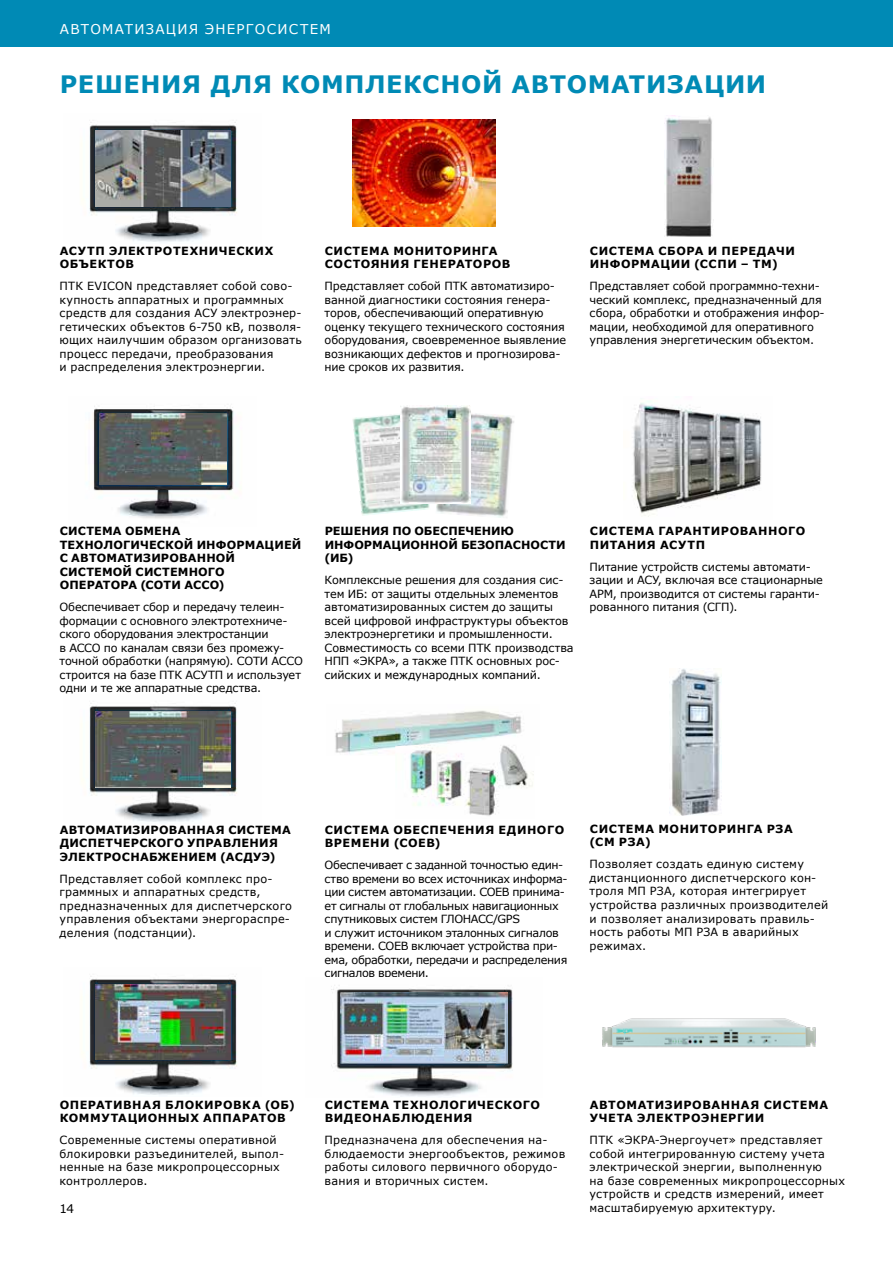
<style>
.page{position:relative;width:893px;height:1263px;background:#fff}
.page>*{position:absolute;margin:0;border:0;box-sizing:border-box;transform-origin:0 0}
.t1{font:700 24px "Verdana";letter-spacing:.025em;color:#008ab5}
.t2{font:13.5px "Verdana";letter-spacing:.09em;color:#fff}
.t3{font:12px "Verdana";color:#000}
.t4{font:11.25px/13.5px "Verdana";color:#000}
.t5{font:11.25px/13.5px "Verdana";letter-spacing:.02em;color:#000}
.t6{font:700 11.25px/13.5px "Verdana";letter-spacing:.045em;color:#000}
.t7{font:11.25px/13.5px "Verdana";letter-spacing:-.03em;color:#000}
.t8{font:700 11.25px/13.5px "Verdana";letter-spacing:.015em;color:#000}
.t9{font:700 11.25px/13.5px "Verdana";letter-spacing:.025em;color:#000}
.t10{font:700 11.25px/13.5px "Verdana";letter-spacing:-.005em;color:#000}
</style>
<div class="page">
<img style="left:632px;top:401px;width:130px;height:116px">
<img style="left:89px;top:122px;width:148px;height:120px">
<img style="left:95px;top:131px;width:135px;height:76px">
<img style="left:92px;top:406px;width:142px;height:113px">
<img style="left:99px;top:413px;width:128px;height:72px">
<img style="left:352px;top:414px;width:78px;height:102px">
<img style="left:436px;top:413px;width:78px;height:105px">
<img style="left:401px;top:405px;width:70px;height:99px">
<img style="left:89px;top:703px;width:148px;height:119px">
<img style="left:96px;top:711px;width:135px;height:76px">
<img style="left:671px;top:669px;width:50px;height:147px">
<img style="left:89px;top:976px;width:148px;height:119px">
<img style="left:96px;top:984px;width:134px;height:76px">
<img style="left:602px;top:1018px;width:214px;height:30px">
<img style="left:331px;top:985px;width:182px;height:112px">
<img style="left:341px;top:992px;width:166px;height:72px">
<div style="left:0;top:0;width:893px;height:47px;background:#008ab5"></div>
<img style="left:666px;top:115px;width:46px;height:122px">
<img style="left:335px;top:710px;width:187px;height:44px">
<img style="left:395px;top:738px;width:139px;height:78px">
<img style="left:353px;top:120px;width:142px;height:106px">
<p class="t2" style="left:60px;top:20px;width:273px">АВТОМАТИЗАЦИЯ ЭНЕРГОСИСТЕМ</p>
<h1 class="t1" style="left:60px;top:67px;width:708px">РЕШЕНИЯ ДЛЯ КОМПЛЕКСНОЙ АВТОМАТИЗАЦИИ</h1>
<p class="t6" style="left:60px;top:244px;width:215px">АСУТП ЭЛЕКТРОТЕХНИЧЕСКИХ<br>ОБЪЕКТОВ</p>
<p class="t4" style="left:60px;top:279px;width:244px">ПТК EVICON представляет собой сово&shy;купность аппаратных и программных средств для создания АСУ электроэнер&shy;гетических объектов 6-750 кВ, позволя&shy;ющих наилучшим образом организовать процесс передачи, преобразования<br>и распределения электроэнергии.</p>
<p class="t6" style="left:325px;top:244px;width:187px">СИСТЕМА МОНИТОРИНГА<br>СОСТОЯНИЯ ГЕНЕРАТОРОВ</p>
<p class="t4" style="left:325px;top:279px;width:243px">Представляет собой ПТК автоматизиро&shy;ванной диагностики состояния генера&shy;торов, обеспечивающий оперативную оценку текущего технического состояния оборудования, своевременное выявление возникающих дефектов и прогнозирова&shy;ние сроков их развития.</p>
<p class="t6" style="left:590px;top:244px;width:207px">СИСТЕМА СБОРА И ПЕРЕДАЧИ<br>ИНФОРМАЦИИ (ССПИ – ТМ)</p>
<p class="t4" style="left:590px;top:279px;width:237px">Представляет собой программно-техни&shy;ческий комплекс, предназначенный для сбора, обработки и отображения инфор&shy;мации, необходимой для оперативного управления энергетическим объектом.</p>
<p class="t8" style="left:60px;top:524px;width:243px">СИСТЕМА ОБМЕНА<br>ТЕХНОЛОГИЧЕСКОЙ ИНФОРМАЦИЕЙ<br>С АВТОМАТИЗИРОВАННОЙ<br>СИСТЕМОЙ СИСТЕМНОГО<br>ОПЕРАТОРА (СОТИ АССО)</p>
<p class="t4" style="left:60px;top:600px;width:245px">Обеспечивает сбор и передачу телеин&shy;формации с основного электротехниче&shy;ского оборудования электростанции<br>в АССО по каналам связи без промежу&shy;точной обработки (напрямую). СОТИ АССО строится на базе ПТК АСУТП и использует одни и те же аппаратные средства.</p>
<p class="t10" style="left:325px;top:524px;width:243px">РЕШЕНИЯ ПО ОБЕСПЕЧЕНИЮ<br>ИНФОРМАЦИОННОЙ БЕЗОПАСНОСТИ (ИБ)</p>
<p class="t4" style="left:325px;top:573px;width:251px">Комплексные решения для создания сис&shy;тем ИБ: от защиты отдельных элементов автоматизированных систем до защиты всей цифровой инфраструктуры объектов электроэнергетики и промышленности.<br>Совместимость со всеми ПТК производства НПП «ЭКРА», а также ПТК основных рос&shy;сийских и международных компаний.</p>
<p class="t6" style="left:590px;top:524px;width:217px">СИСТЕМА ГАРАНТИРОВАННОГО<br>ПИТАНИЯ АСУТП</p>
<p class="t4" style="left:590px;top:560px;width:235px">Питание устройств системы автомати&shy;зации и АСУ, включая все стационарные АРМ, производится от системы гаранти&shy;рованного питания (СГП).</p>
<p class="t9" style="left:60px;top:822px;width:233px">АВТОМАТИЗИРОВАННАЯ СИСТЕМА<br>ДИСПЕТЧЕРСКОГО УПРАВЛЕНИЯ<br>ЭЛЕКТРОСНАБЖЕНИЕМ (АСДУЭ)</p>
<p class="t5" style="left:60px;top:871px;width:234px">Представляет собой комплекс про&shy;граммных и аппаратных средств, предназначенных для диспетчерского управления объектами энергораспре&shy;деления (подстанции).</p>
<p class="t6" style="left:325px;top:822px;width:241px">СИСТЕМА ОБЕСПЕЧЕНИЯ ЕДИНОГО<br>ВРЕМЕНИ (СОЕВ)</p>
<p class="t7" style="left:325px;top:858px;width:245px">Обеспечивает с заданной точностью един&shy;ство времени во всех источниках информа&shy;ции систем автоматизации. СОЕВ принима&shy;ет сигналы от глобальных навигационных спутниковых систем ГЛОНАСС/GPS<br>и служит источником эталонных сигналов времени. СОЕВ включает устройства при&shy;ема, обработки, передачи и распределения сигналов времени.</p>
<p class="t6" style="left:590px;top:822px;width:205px">СИСТЕМА МОНИТОРИНГА РЗА (СМ РЗА)</p>
<p class="t5" style="left:590px;top:857px;width:240px">Позволяет создать единую систему дистанционного диспетчерского кон&shy;троля МП РЗА, которая интегрирует устройства различных производителей и позволяет анализировать правиль&shy;ность работы МП РЗА в аварийных режимах.</p>
<p class="t6" style="left:60px;top:1098px;width:237px">ОПЕРАТИВНАЯ БЛОКИРОВКА (ОБ)<br>КОММУТАЦИОННЫХ АППАРАТОВ</p>
<p class="t5" style="left:60px;top:1133px;width:226px">Современные системы оперативной блокировки разъединителей, выпол&shy;ненные на базе микропроцессорных контроллеров.</p>
<p class="t3" style="left:60px;top:1200px;width:16px">14</p>
<p class="t6" style="left:325px;top:1098px;width:217px">СИСТЕМА ТЕХНОЛОГИЧЕСКОГО<br>ВИДЕОНАБЛЮДЕНИЯ</p>
<p class="t5" style="left:325px;top:1133px;width:242px">Предназначена для обеспечения на&shy;блюдаемости энергообъектов, режимов работы силового первичного оборудо&shy;вания и вторичных систем.</p>
<p class="t6" style="left:590px;top:1098px;width:240px">АВТОМАТИЗИРОВАННАЯ СИСТЕМА<br>УЧЕТА ЭЛЕКТРОЭНЕРГИИ</p>
<p class="t5" style="left:590px;top:1133px;width:257px">ПТК «ЭКРА-Энергоучет» представляет собой интегрированную систему учета электрической энергии, выполненную<br>на базе современных микропроцессорных устройств и средств измерений, имеет масштабируемую архитектуру.</p>
</div>
